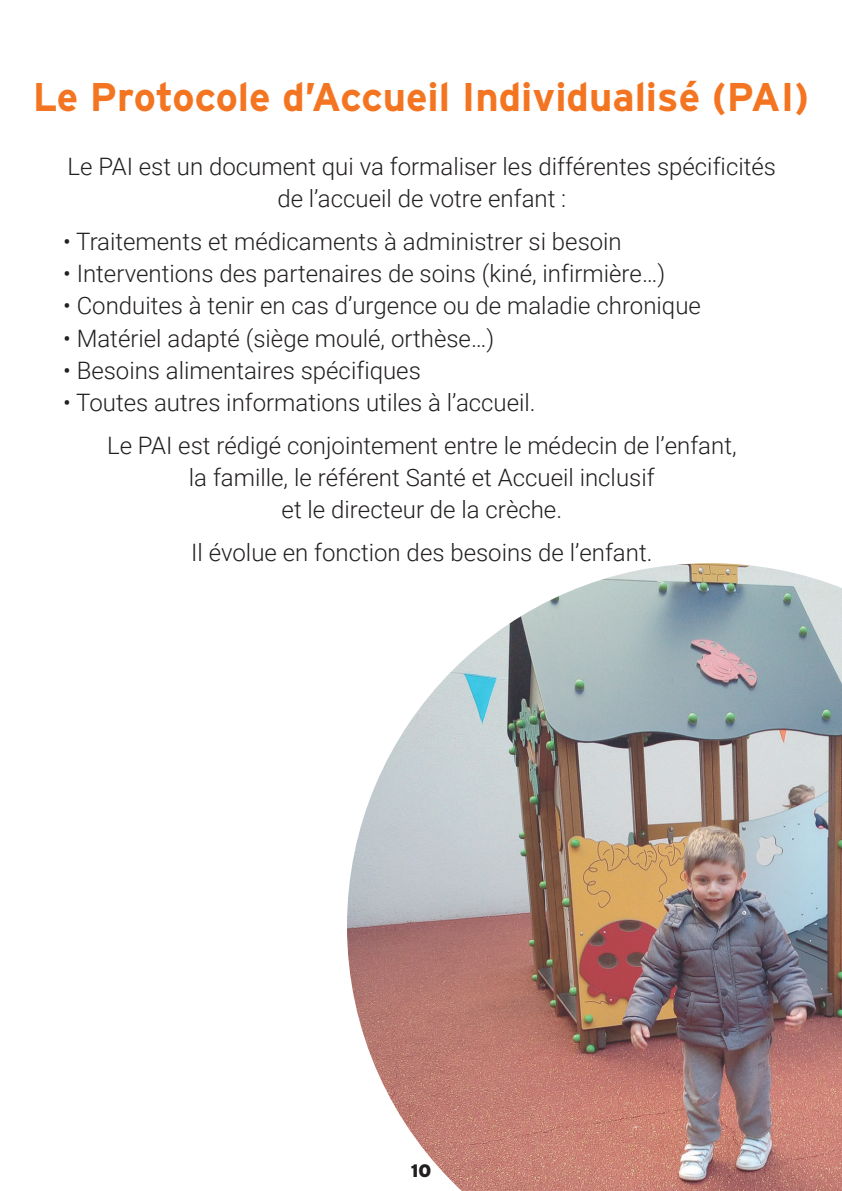
<style>
.page{position:relative;width:842px;height:1191px;background:#fff}
.page>*{position:absolute;margin:0;border:0;box-sizing:border-box;transform-origin:0 0}
.t1{font:700 40px "Interstate";color:#f47521}
.t2{font:300 24px/32px "Roboto";color:#231f20;text-align:center}
.t3{font:900 18px "Interstate";color:#231f20}
</style>
<div class="page">
<img style="left:347px;top:563px;width:495px;height:628px">
<p class="t1" style="left:33px;top:73px;width:778px">Le Protocole d’Accueil Individualisé (PAI)</p>
<p class="t2" style="left:68px;top:150px;width:710px">Le PAI est un document qui va formaliser les différentes spécificités de l’accueil de votre enfant :</p>
<p class="t2" style="left:63px;top:225px;width:560px">• Traitements et médicaments à administrer si besoin</p>
<p class="t2" style="left:63px;top:257px;width:604px">• Interventions des partenaires de soins (kiné, infirmière…)</p>
<p class="t2" style="left:63px;top:289px;width:639px">• Conduites à tenir en cas d’urgence ou de maladie chronique</p>
<p class="t2" style="left:63px;top:321px;width:433px">• Matériel adapté (siège moulé, orthèse…)</p>
<p class="t2" style="left:63px;top:353px;width:359px">• Besoins alimentaires spécifiques</p>
<p class="t2" style="left:63px;top:385px;width:474px">• Toutes autres informations utiles à l’accueil.</p>
<p class="t2" style="left:107px;top:428px;width:631px">Le PAI est rédigé conjointement entre le médecin de l’enfant, la famille, le référent Santé et Accueil inclusif<br>et le directeur de la crèche.</p>
<p class="t2" style="left:191px;top:536px;width:463px">Il évolue en fonction des besoins de l’enfant.</p>
<p class="t3" style="left:411px;top:1159px;width:22px">10</p>
</div>
